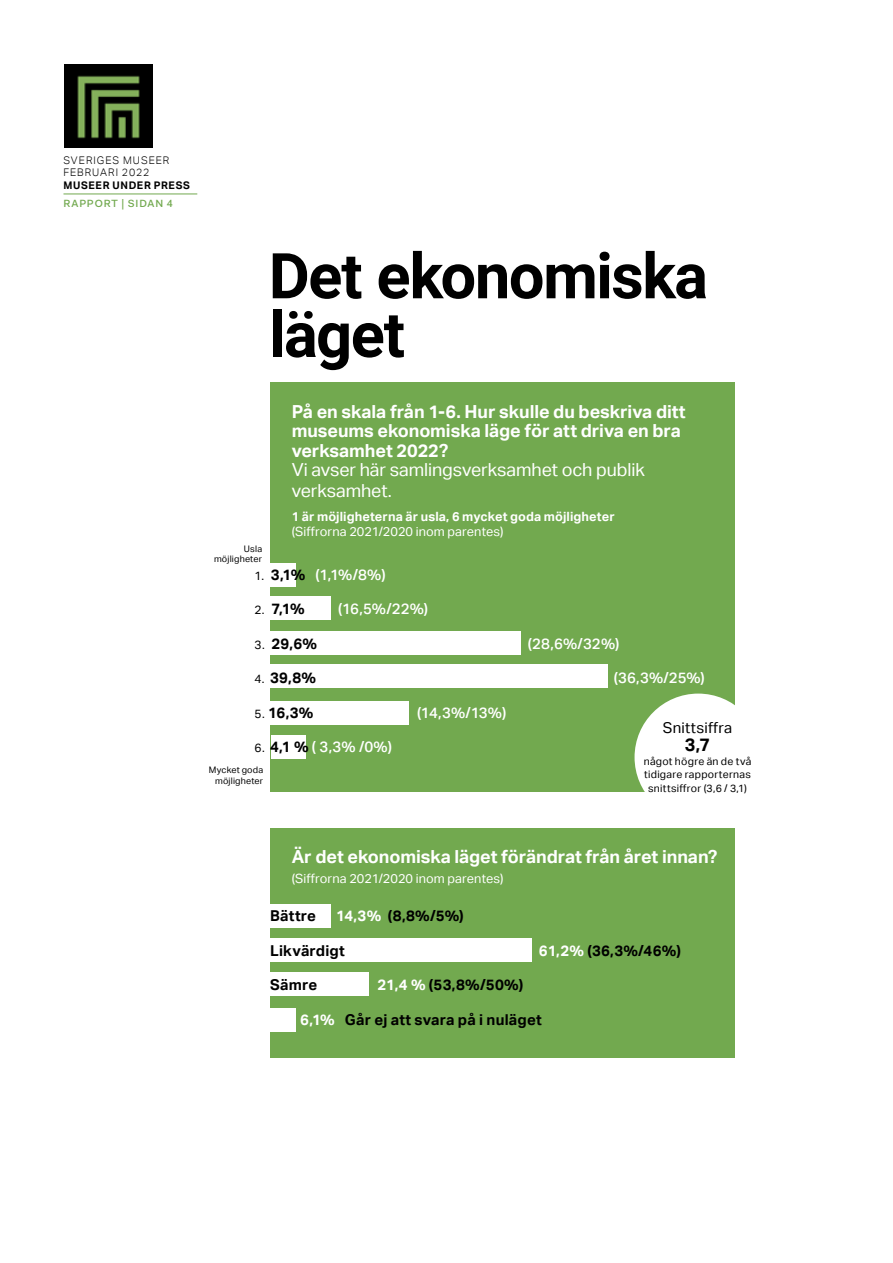
<style>
.page{position:relative;width:893px;height:1263px;background:#fff}
.page>*{position:absolute;margin:0;border:0;box-sizing:border-box;transform-origin:0 0}
.Blå_rubrik{font:700 63.15px/58.7px "Roboto";letter-spacing:-.025em;color:#000}
.IIngress{font:700 18px/19.8px "Aktiv Grotesk";letter-spacing:-.005em;color:#fff}
.IIngress-2{font:700 18px "Aktiv Grotesk";color:#000}
.IIngress-3{font:700 15px "Aktiv Grotesk";letter-spacing:.015em;color:#000}
.IIngress-4{font:500 15px "Aktiv Grotesk";color:#fff}
.IIngress-5{font:15px "Aktiv Grotesk";letter-spacing:.015em;color:#000}
.IIngress-6{font:12.75px "Aktiv Grotesk";letter-spacing:.01em;color:#fff}
.IIngress-7{font:700 12.75px "Aktiv Grotesk";letter-spacing:.01em;color:#fff}
.IIngress-8{font:10.5px/13.5px "Aktiv Grotesk";letter-spacing:.025em;color:#000;text-align:center}
.t1{font:300 10.5px/12px "Aktiv Grotesk";letter-spacing:.09em;color:#000}
.t2{font:700 10.5px "Aktiv Grotesk";letter-spacing:.065em;color:#000}
.t3{font:500 10.5px "Fakt Pro";letter-spacing:.08em;color:#72a94f}
.IIngress-9{font:9px/10.5px "Aktiv Grotesk";letter-spacing:.02em;color:#000;text-align:right}
.s1{font-weight:400}
.s2{font-weight:400;font-size:12px;color:#000}
.s3{font-weight:700;color:#000}
.s4{font-weight:400;font-size:12px}
.s5{color:#fff}
</style>
<div class="page">
<hr style="left:63px;top:194px;width:134px;height:1px;background:#72a94f">
<img style="left:65px;top:65px;width:87px;height:83px">
<div style="left:271px;top:383px;width:464px;height:409px;background:#72a94f"></div>
<div style="left:270px;top:828px;width:464px;height:230px;background:#72a94f"></div>
<div style="left:271px;top:563px;width:25px;height:24px;background:#fff"></div>
<div style="left:269px;top:905px;width:62px;height:23px;background:#fff"></div>
<div style="left:271px;top:597px;width:60px;height:23px;background:#fff"></div>
<div style="left:269px;top:938px;width:263px;height:23px;background:#fff"></div>
<div style="left:270px;top:1008px;width:26px;height:24px;background:#fff"></div>
<div style="left:271px;top:631px;width:250px;height:24px;background:#fff"></div>
<div style="left:269px;top:972px;width:100px;height:24px;background:#fff"></div>
<div style="left:271px;top:665px;width:337px;height:23px;background:#fff"></div>
<div style="left:271px;top:701px;width:138px;height:24px;background:#fff"></div>
<div style="left:271px;top:736px;width:34px;height:23px;background:#fff"></div>
<div style="left:634px;top:693px;width:128px;height:128px;background:#fff;border-radius:50%"></div>
<p class="t1" style="left:63px;top:154px;width:108px">SVERIGES MUSEER<br>FEBRUARI 2022</p>
<p class="t2" style="left:63px;top:180px;width:128px">MUSEER UNDER PRESS</p>
<p class="t3" style="left:63px;top:196px;width:111px">RAPPORT | SIDAN 4</p>
<p class="Blå_rubrik" style="left:269px;top:244px;width:441px">Det ekonomiska läget</p>
<p class="IIngress-9" style="left:244px;top:543px;width:20px">Usla</p>
<p class="IIngress-9" style="left:214px;top:554px;width:50px">möjligheter</p>
<p class="IIngress" style="left:292px;top:402px;width:396px">På en skala från 1-6. Hur skulle du beskriva ditt museums ekonomiska läge för att driva en bra verksamhet 2022?<br><span class="s1">Vi avser här samlingsverksamhet och publik verksamhet.</span></p>
<p class="IIngress-7" style="left:292px;top:509px;width:325px">1 är möjligheterna är usla, 6 mycket goda möjligheter</p>
<p class="IIngress-6" style="left:292px;top:524px;width:213px">(Siffrorna 2021/2020 inom parentes)</p>
<p class="IIngress-4" style="left:255px;top:566px;width:132px"><span class="s2">1.</span> <span class="s3">3,1%</span> (1,1%/8%)</p>
<p class="IIngress-3" style="left:255px;top:600px;width:52px"><span class="s4">2.</span> 7,1%</p>
<p class="IIngress-4" style="left:338px;top:600px;width:91px">(16,5%/22%)</p>
<p class="IIngress-3" style="left:255px;top:635px;width:64px"><span class="s4">3.</span> 29,6%</p>
<p class="IIngress-4" style="left:528px;top:635px;width:93px">(28,6%/32%)</p>
<p class="IIngress-3" style="left:255px;top:669px;width:63px"><span class="s4">4.</span> 39,8%</p>
<p class="IIngress-4" style="left:614px;top:669px;width:93px">(36,3%/25%)</p>
<p class="IIngress-3" style="left:255px;top:704px;width:60px"><span class="s4">5.</span> 16,3%</p>
<p class="IIngress-4" style="left:417px;top:704px;width:91px">(14,3%/13%)</p>
<p class="IIngress-4" style="left:255px;top:738px;width:139px"><span class="s2">6.</span> <span class="s3">4,1 %</span> ( 3,3% /0%)</p>
<p class="IIngress-5" style="left:663px;top:719px;width:71px">Snittsiffra</p>
<p class="IIngress-2" style="left:685px;top:735px;width:27px">3,7</p>
<p class="IIngress-8" style="left:644px;top:754px;width:109px">något högre än de två tidigare rapporternas snittsiffror (3,6 / 3,1)</p>
<p class="IIngress-9" style="left:209px;top:765px;width:56px">Mycket goda möjligheter</p>
<p class="IIngress" style="left:292px;top:847px;width:427px">Är det ekonomiska läget förändrat från året innan?</p>
<p class="IIngress-6" style="left:292px;top:871px;width:213px">(Siffrorna 2021/2020 inom parentes)</p>
<p class="IIngress-3" style="left:270px;top:907px;width:47px">Bättre</p>
<p class="IIngress-3" style="left:336px;top:907px;width:129px"><span class="s5">14,3%</span> (8,8%/5%)</p>
<p class="IIngress-3" style="left:270px;top:942px;width:76px">Likvärdigt</p>
<p class="IIngress-3" style="left:539px;top:942px;width:143px"><span class="s5">61,2%</span> (36,3%/46%)</p>
<p class="IIngress-3" style="left:270px;top:976px;width:49px">Sämre</p>
<p class="IIngress-3" style="left:377px;top:976px;width:147px"><span class="s5">21,4 %</span> (53,8%/50%)</p>
<p class="IIngress-3" style="left:300px;top:1011px;width:243px"><span class="s5">6,1%</span> Går ej att svara på i nuläget</p>
</div>
